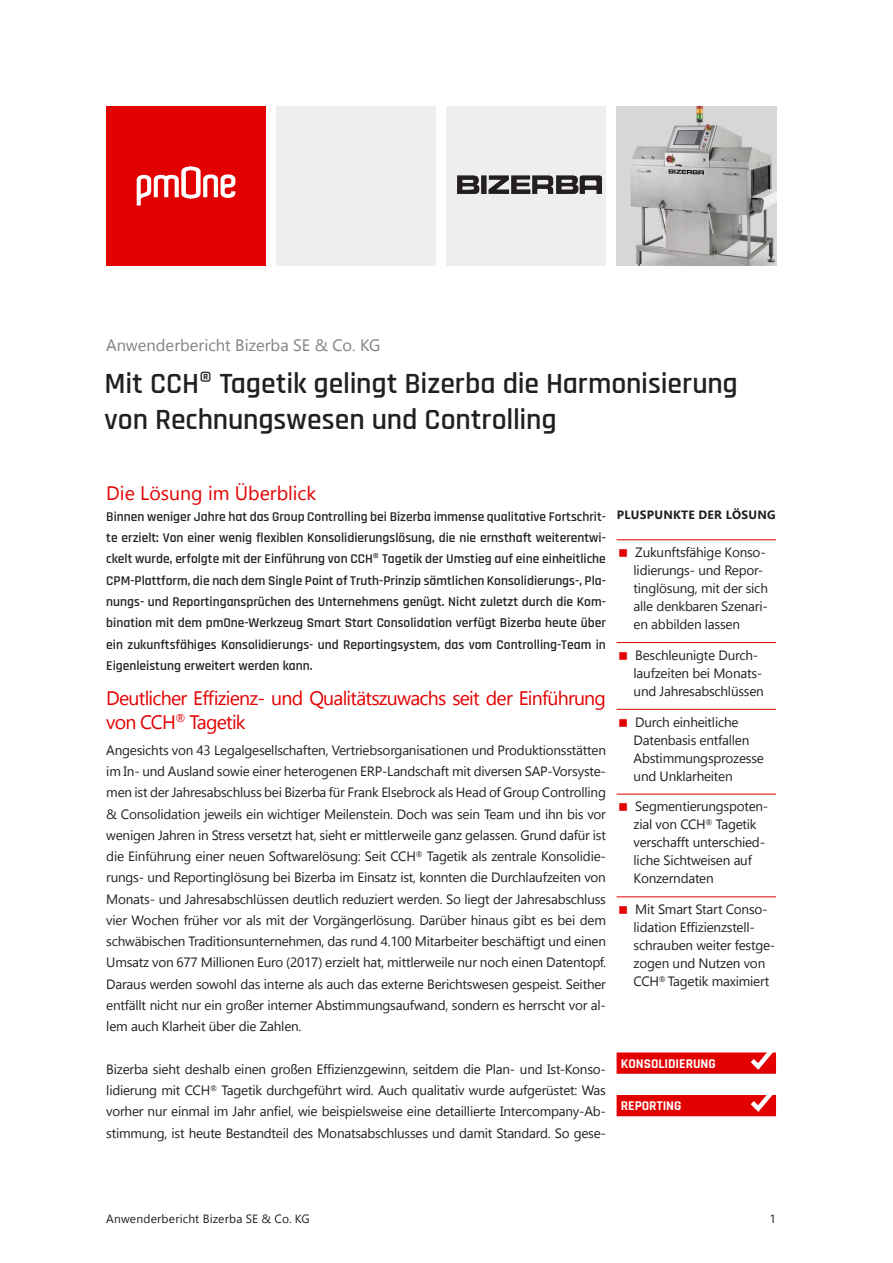
<style>
.page{position:relative;width:893px;height:1263px;background:#fff}
.page>*{position:absolute;margin:0;border:0;box-sizing:border-box;transform-origin:0 0}
.Titel{font:600 29.7px/36px "Rajdhani";letter-spacing:-.005em;color:#231f20}
.Fließtext{font:19.5px/23.4px "Gadugi";letter-spacing:-.04em;color:#e30000}
.Zwischentitel{font:19.5px "Gadugi";color:#e30000}
.Anwenderbericht{font:16.5px "Gadugi";color:#808285}
.Fließtext-2{font:13.5px/18px "Gadugi";letter-spacing:-.015em;color:#231f20}
.Vorlauftext{font:600 13.5px/21.3px "Rajdhani";color:#231f20;text-align:justify}
.t1{font:700 13.5px "Rajdhani";color:#fff}
.Anwenderbericht-2{font:12px "Gadugi";letter-spacing:.015em;color:#231f20}
.t2{font:700 12px "Gadugi";letter-spacing:.02em;color:#231f20}
</style>
<div class="page">
<div style="left:446px;top:106px;width:160px;height:160px;background:#eeeeef"></div>
<div style="left:276px;top:106px;width:160px;height:160px;background:#eeeeef"></div>
<div style="left:106px;top:106px;width:160px;height:160px;background:#e30000"></div>
<div style="left:617px;top:1095px;width:159px;height:21px;background:#e30000"></div>
<div style="left:617px;top:1052px;width:159px;height:22px;background:#e30000"></div>
<svg style="left:750px;top:1095px;width:27px;height:20px"></svg>
<svg style="left:746px;top:1052px;width:31px;height:21px"></svg>
<img style="left:457px;top:176px;width:145px;height:18px">
<svg style="left:137px;top:167px;width:98px;height:38px"></svg>
<hr style="left:617px;top:539px;width:159px;height:1px;background:#e30000">
<hr style="left:617px;top:642px;width:159px;height:1px;background:#e30000">
<hr style="left:617px;top:709px;width:159px;height:1px;background:#e30000">
<hr style="left:617px;top:794px;width:159px;height:1px;background:#e30000">
<hr style="left:617px;top:896px;width:159px;height:1px;background:#e30000">
<img style="left:617px;top:106px;width:159px;height:160px">
<p class="Anwenderbericht" style="left:106px;top:335px;width:276px">Anwenderbericht Bizerba SE &amp; Co. KG</p>
<p class="Titel" style="left:105px;top:367px;width:635px">Mit CCH® Tagetik gelingt Bizerba die Harmonisierung von Rechnungswesen und Controlling</p>
<p class="Zwischentitel" style="left:106px;top:481px;width:212px">Die Lösung im Überblick</p>
<p class="Vorlauftext" style="left:106px;top:506px;width:501px">Binnen weniger Jahre hat das Group Controlling bei Bizerba immense qualitative Fortschrit&shy;te erzielt: Von einer wenig flexiblen Konsolidierungslösung, die nie ernsthaft weiterentwi&shy;ckelt wurde, erfolgte mit der Einführung von CCH® Tagetik der Umstieg auf eine einheitliche CPM-Plattform, die nach dem Single Point of Truth-Prinzip sämtlichen Konsolidierungs-, Pla&shy;nungs- und Reportingansprüchen des Unternehmens genügt. Nicht zuletzt durch die Kom&shy;bination mit dem pmOne-Werkzeug Smart Start Consolidation verfügt Bizerba heute über ein zukunftsfähiges Konsolidierungs- und Reportingsystem, das vom Controlling-Team in Eigenleistung erweitert werden kann.</p>
<p class="Fließtext" style="left:106px;top:686px;width:501px">Deutlicher Effizienz- und Qualitätszuwachs seit der Einführung von CCH<sup>®</sup> Tagetik</p>
<p class="Fließtext-2" style="left:106px;top:739px;width:501px;line-height:21.3px;text-align:justify">Angesichts von 43 Legalgesellschaften, Vertriebsorganisationen und Produktionsstätten im In- und Ausland sowie einer heterogenen ERP-Landschaft mit diversen SAP-Vorsyste&shy;men ist der Jahresabschluss bei Bizerba für Frank Elsebrock als Head of Group Controlling &amp; Consolidation jeweils ein wichtiger Meilenstein. Doch was sein Team und ihn bis vor wenigen Jahren in Stress versetzt hat, sieht er mittlerweile ganz gelassen. Grund dafür ist die Einführung einer neuen Softwarelösung: Seit CCH<sup>®</sup> Tagetik als zentrale Konsolidie&shy;rungs- und Reportinglösung bei Bizerba im Einsatz ist, konnten die Durchlaufzeiten von Monats- und Jahresabschlüssen deutlich reduziert werden. So liegt der Jahresabschluss vier Wochen früher vor als mit der Vorgängerlösung. Darüber hinaus gibt es bei dem schwäbischen Traditionsunternehmen, das rund 4.100 Mitarbeiter beschäftigt und einen Umsatz von 677 Millionen Euro (2017) erzielt hat, mittlerweile nur noch einen Datentopf.<br>Daraus werden sowohl das interne als auch das externe Berichtswesen gespeist. Seither entfällt nicht nur ein großer interner Abstimmungsaufwand, sondern es herrscht vor al&shy;lem auch Klarheit über die Zahlen.</p>
<p class="Fließtext-2" style="left:106px;top:1058px;width:501px;line-height:21.3px;text-align:justify">Bizerba sieht deshalb einen großen Effizienzgewinn, seitdem die Plan- und Ist-Konso&shy;lidierung mit CCH<sup>®</sup> Tagetik durchgeführt wird. Auch qualitativ wurde aufgerüstet: Was vorher nur einmal im Jahr anfiel, wie beispielsweise eine detaillierte Intercompany-Ab&shy;stimmung, ist heute Bestandteil des Monatsabschlusses und damit Standard. So gese-</p>
<p class="t2" style="left:617px;top:508px;width:160px">PLUSPUNKTE DER LÖSUNG</p>
<p class="Fließtext-2" style="left:634px;top:543px;width:136px">Zukunftsfähige Konso&shy;lidierungs- und Repor&shy;tinglösung, mit der sich alle denkbaren Szenari&shy;en abbilden lassen</p>
<p class="Fließtext-2" style="left:634px;top:646px;width:132px">Beschleunigte Durch&shy;laufzeiten bei Monats&shy;und Jahresabschlüssen</p>
<p class="Fließtext-2" style="left:634px;top:713px;width:132px">Durch einheitliche<br>Datenbasis entfallen<br>Abstimmungsprozesse und Unklarheiten</p>
<p class="Fließtext-2" style="left:634px;top:798px;width:136px">Segmentierungspoten&shy;zial von CCH<sup>®</sup> Tagetik verschafft unterschied&shy;liche Sichtweisen auf<br>Konzerndaten</p>
<p class="Fließtext-2" style="left:634px;top:900px;width:143px">Mit Smart Start Conso&shy;lidation Effizienzstell&shy;schrauben weiter festge&shy;zogen und Nutzen von<br>CCH<sup>®</sup> Tagetik maximiert</p>
<p class="t1" style="left:621px;top:1055px;width:97px">KONSOLIDIERUNG</p>
<p class="t1" style="left:621px;top:1098px;width:62px">REPORTING</p>
<p class="Anwenderbericht-2" style="left:106px;top:1211px;width:205px">Anwenderbericht Bizerba SE &amp; Co. KG</p>
<p class="Anwenderbericht-2" style="left:770px;top:1211px;width:8px">1</p>
</div>
